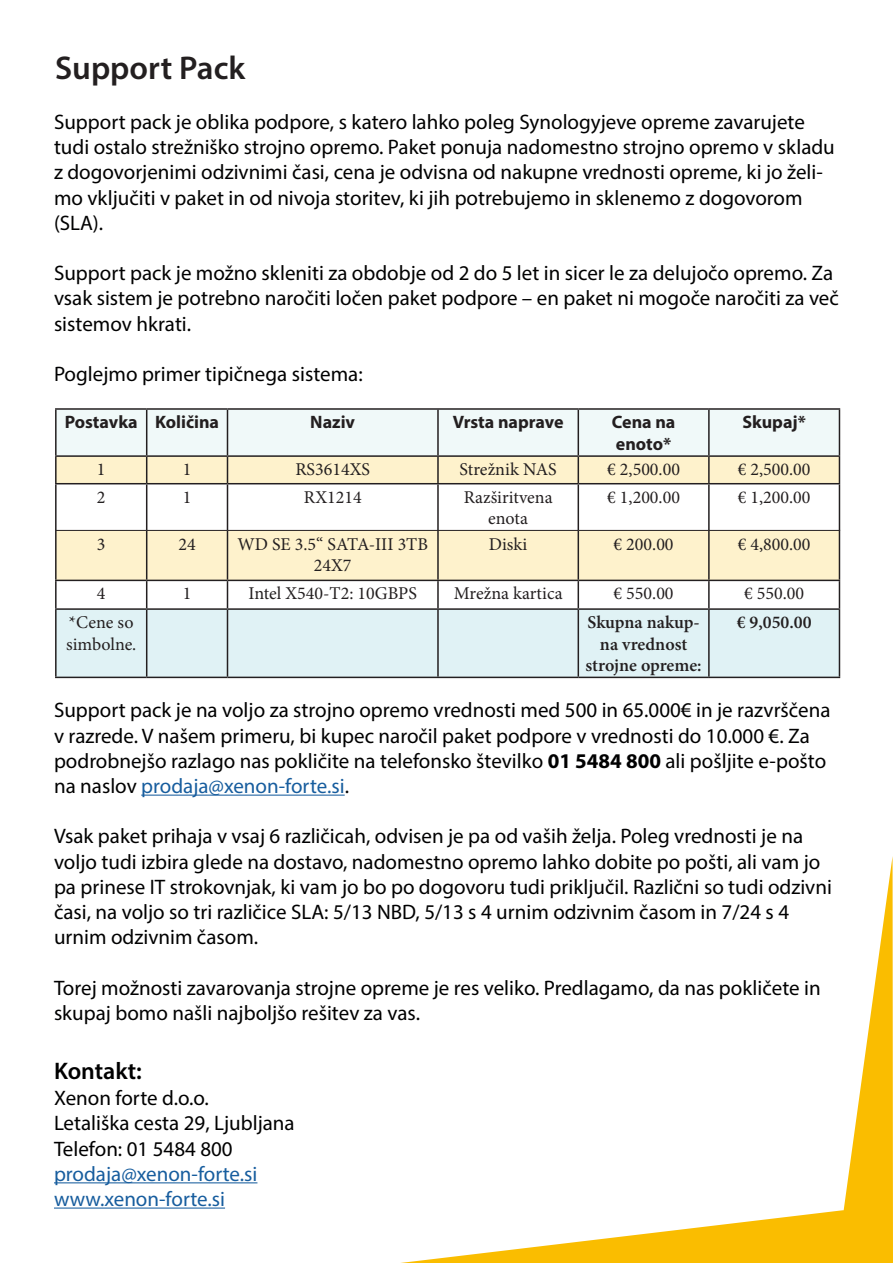
<style>
.page{position:relative;width:893px;height:1263px;background:#fff}
.page>*{position:absolute;margin:0;border:0;box-sizing:border-box;transform-origin:0 0}
.t1{font:600 33px "Myriad Pro";color:#231f20}
.t2{font:600 24px "Myriad Pro";color:#000001}
.t3{font:21px/25.2px "Myriad Pro";color:#000001}
.t4{font:21px "Myriad Pro";color:#175d9e}
.t5{font:18px/21.6px "Minion Pro";color:#231f20;text-align:center}
.t6{font:700 18px "Myriad Pro";color:#231f20}
.t7{font:600 18px/21.6px "Minion Pro";color:#231f20;text-align:center}
.s1{font-weight:700}
.s2{color:#175d9e}
</style>
<div class="page">
<svg style="left:400px;top:856px;width:493px;height:407px"></svg>
<hr style="left:141px;top:794px;width:204px;height:2px;background:#175d9e">
<hr style="left:54px;top:1182px;width:203px;height:1px;background:#175d9e">
<hr style="left:54px;top:1207px;width:171px;height:1px;background:#175d9e">
<svg style="left:57px;top:484px;width:782px;height:96px;fill:#fef2cc"></svg>
<div style="left:57px;top:610px;width:782px;height:67px;background:#e0f2f5"></div>
<hr style="left:55px;top:408px;width:92px;height:2px;background:#231f20">
<hr style="left:55px;top:410px;width:2px;height:45px;background:#231f20">
<hr style="left:147px;top:408px;width:80px;height:2px;background:#231f20">
<hr style="left:227px;top:408px;width:211px;height:2px;background:#231f20">
<hr style="left:438px;top:408px;width:140px;height:2px;background:#231f20">
<hr style="left:578px;top:408px;width:131px;height:2px;background:#231f20">
<hr style="left:709px;top:408px;width:131px;height:2px;background:#231f20">
<hr style="left:55px;top:455px;width:92px;height:2px;background:#231f20">
<hr style="left:55px;top:457px;width:2px;height:26px;background:#231f20">
<svg style="left:56px;top:409px;width:784px;height:74px"></svg>
<hr style="left:55px;top:483px;width:92px;height:1px;background:#231f20">
<hr style="left:55px;top:484px;width:2px;height:46px;background:#231f20">
<hr style="left:147px;top:483px;width:80px;height:1px;background:#231f20">
<hr style="left:146px;top:484px;width:1px;height:46px;background:#231f20">
<hr style="left:227px;top:483px;width:211px;height:1px;background:#231f20">
<hr style="left:227px;top:484px;width:1px;height:46px;background:#231f20">
<hr style="left:438px;top:483px;width:140px;height:1px;background:#231f20">
<hr style="left:437px;top:484px;width:2px;height:46px;background:#231f20">
<hr style="left:578px;top:483px;width:131px;height:1px;background:#231f20">
<hr style="left:578px;top:484px;width:1px;height:46px;background:#231f20">
<hr style="left:709px;top:483px;width:131px;height:1px;background:#231f20">
<hr style="left:708px;top:484px;width:2px;height:46px;background:#231f20">
<hr style="left:839px;top:484px;width:1px;height:46px;background:#231f20">
<hr style="left:55px;top:531px;width:2px;height:49px;background:#231f20">
<hr style="left:146px;top:531px;width:1px;height:49px;background:#231f20">
<hr style="left:227px;top:531px;width:1px;height:49px;background:#231f20">
<hr style="left:437px;top:531px;width:2px;height:49px;background:#231f20">
<hr style="left:578px;top:531px;width:1px;height:49px;background:#231f20">
<hr style="left:708px;top:531px;width:2px;height:49px;background:#231f20">
<hr style="left:839px;top:531px;width:1px;height:49px;background:#231f20">
<hr style="left:55px;top:580px;width:92px;height:1px;background:#231f20">
<hr style="left:55px;top:581px;width:2px;height:27px;background:#231f20">
<hr style="left:147px;top:580px;width:80px;height:1px;background:#231f20">
<svg style="left:146px;top:581px;width:1px;height:27px"></svg>
<hr style="left:227px;top:580px;width:211px;height:1px;background:#231f20">
<svg style="left:227px;top:581px;width:1px;height:27px"></svg>
<hr style="left:438px;top:580px;width:140px;height:1px;background:#231f20">
<hr style="left:437px;top:581px;width:2px;height:27px;background:#231f20">
<hr style="left:578px;top:580px;width:131px;height:1px;background:#231f20">
<svg style="left:578px;top:581px;width:1px;height:27px"></svg>
<hr style="left:709px;top:580px;width:131px;height:1px;background:#231f20">
<hr style="left:708px;top:581px;width:2px;height:27px;background:#231f20">
<svg style="left:839px;top:581px;width:1px;height:27px"></svg>
<hr style="left:55px;top:608px;width:92px;height:2px;background:#231f20">
<hr style="left:55px;top:610px;width:2px;height:67px;background:#231f20">
<hr style="left:147px;top:608px;width:80px;height:2px;background:#231f20">
<hr style="left:146px;top:610px;width:1px;height:67px;background:#231f20">
<hr style="left:227px;top:608px;width:211px;height:2px;background:#231f20">
<hr style="left:227px;top:610px;width:1px;height:67px;background:#231f20">
<hr style="left:438px;top:608px;width:140px;height:2px;background:#231f20">
<hr style="left:437px;top:610px;width:2px;height:67px;background:#231f20">
<hr style="left:578px;top:608px;width:131px;height:2px;background:#231f20">
<hr style="left:578px;top:610px;width:1px;height:67px;background:#231f20">
<hr style="left:709px;top:608px;width:131px;height:2px;background:#231f20">
<hr style="left:708px;top:610px;width:2px;height:67px;background:#231f20">
<hr style="left:839px;top:610px;width:1px;height:67px;background:#231f20">
<hr style="left:55px;top:677px;width:92px;height:1px;background:#231f20">
<hr style="left:147px;top:677px;width:80px;height:1px;background:#231f20">
<hr style="left:227px;top:677px;width:211px;height:1px;background:#231f20">
<hr style="left:438px;top:677px;width:140px;height:1px;background:#231f20">
<hr style="left:578px;top:677px;width:131px;height:1px;background:#231f20">
<hr style="left:709px;top:677px;width:131px;height:1px;background:#231f20">
<hr style="left:55px;top:530px;width:92px;height:1px;background:#231f20">
<hr style="left:147px;top:530px;width:80px;height:1px;background:#231f20">
<hr style="left:227px;top:530px;width:211px;height:1px;background:#231f20">
<hr style="left:438px;top:530px;width:140px;height:1px;background:#231f20">
<hr style="left:578px;top:530px;width:131px;height:1px;background:#231f20">
<hr style="left:709px;top:530px;width:131px;height:1px;background:#231f20">
<p class="t1" style="left:55px;top:47px;width:192px">Support Pack</p>
<p class="t3" style="left:54px;top:109px;width:782px">Support pack je oblika podpore, s katero lahko poleg Synologyjeve opreme zavarujete tudi ostalo strežniško strojno opremo. Paket ponuja nadomestno strojno opremo v skladu z dogovorjenimi odzivnimi časi, cena je odvisna od nakupne vrednosti opreme, ki jo želi&shy;mo vključiti v paket in od nivoja storitev, ki jih potrebujemo in sklenemo z dogovorom (SLA).</p>
<p class="t3" style="left:54px;top:260px;width:786px">Support pack je možno skleniti za obdobje od 2 do 5 let in sicer le za delujočo opremo. Za vsak sistem je potrebno naročiti ločen paket podpore – en paket ni mogoče naročiti za več sistemov hkrati.</p>
<p class="t3" style="left:54px;top:361px;width:310px">Poglejmo primer tipičnega sistema:</p>
<p class="t6" style="left:65px;top:411px;width:75px">Postavka</p>
<p class="t6" style="left:155px;top:411px;width:66px">Količina</p>
<p class="t6" style="left:310px;top:411px;width:46px">Naziv</p>
<p class="t6" style="left:453px;top:411px;width:112px">Vrsta naprave</p>
<p class="t6" style="left:612px;top:411px;width:65px">Cena na</p>
<p class="t6" style="left:616px;top:432px;width:57px">enoto*</p>
<p class="t6" style="left:742px;top:411px;width:65px">Skupaj*</p>
<p class="t5" style="left:97px;top:459px;width:10px">1</p>
<p class="t5" style="left:183px;top:459px;width:10px">1</p>
<p class="t5" style="left:295px;top:459px;width:76px">RS3614XS</p>
<p class="t5" style="left:460px;top:459px;width:98px">Strežnik NAS</p>
<p class="t5" style="left:607px;top:459px;width:74px">€ 2,500.00</p>
<p class="t5" style="left:738px;top:459px;width:74px">€ 2,500.00</p>
<p class="t5" style="left:97px;top:486px;width:10px">2</p>
<p class="t5" style="left:183px;top:486px;width:10px">1</p>
<p class="t5" style="left:304px;top:486px;width:59px">RX1214</p>
<p class="t5" style="left:464px;top:486px;width:90px">Razširitvena enota</p>
<p class="t5" style="left:607px;top:486px;width:74px">€ 1,200.00</p>
<p class="t5" style="left:738px;top:486px;width:74px">€ 1,200.00</p>
<p class="t5" style="left:97px;top:533px;width:10px">3</p>
<p class="t5" style="left:178px;top:533px;width:19px">24</p>
<p class="t5" style="left:237px;top:533px;width:192px">WD SE 3.5“ SATA-III 3TB<br>24X7</p>
<p class="t5" style="left:489px;top:533px;width:40px">Diski</p>
<p class="t5" style="left:614px;top:533px;width:62px">€ 200.00</p>
<p class="t5" style="left:738px;top:533px;width:74px">€ 4,800.00</p>
<p class="t5" style="left:97px;top:583px;width:10px">4</p>
<p class="t5" style="left:183px;top:583px;width:10px">1</p>
<p class="t5" style="left:249px;top:583px;width:170px">Intel X540-T2: 10GBPS</p>
<p class="t5" style="left:454px;top:583px;width:110px">Mrežna kartica</p>
<p class="t5" style="left:614px;top:583px;width:62px">€ 550.00</p>
<p class="t5" style="left:744px;top:583px;width:62px">€ 550.00</p>
<p class="t5" style="left:66px;top:612px;width:72px;text-align:left">*Cene so simbolne.</p>
<p class="t7" style="left:586px;top:611px;width:117px">Skupna nakup&shy;na vrednost strojne opreme:</p>
<p class="t7" style="left:737px;top:611px;width:76px">€ 9,050.00</p>
<p class="t3" style="left:54px;top:697px;width:778px">Support pack je na voljo za strojno opremo vrednosti med 500 in 65.000€ in je razvrščena v razrede. V našem primeru, bi kupec naročil paket podpore v vrednosti do 10.000 €. Za podrobnejšo razlago nas pokličite na telefonsko številko <span class="s1">01 5484 800</span> ali pošljite e-pošto na naslov <span class="s2">prodaja@xenon-forte.si</span>.</p>
<p class="t3" style="left:54px;top:823px;width:779px">Vsak paket prihaja v vsaj 6 različicah, odvisen je pa od vaših želja. Poleg vrednosti je na voljo tudi izbira glede na dostavo, nadomestno opremo lahko dobite po pošti, ali vam jo pa prinese IT strokovnjak, ki vam jo bo po dogovoru tudi priključil. Različni so tudi odzivni časi, na voljo so tri različice SLA: 5/13 NBD, 5/13 s 4 urnim odzivnim časom in 7/24 s 4 urnim odzivnim časom.</p>
<p class="t3" style="left:54px;top:975px;width:768px">Torej možnosti zavarovanja strojne opreme je res veliko. Predlagamo, da nas pokličete in skupaj bomo našli najboljšo rešitev za vas.</p>
<p class="t2" style="left:54px;top:1056px;width:89px">Kontakt:</p>
<p class="t3" style="left:54px;top:1085px;width:156px">Xenon forte d.o.o.</p>
<p class="t3" style="left:54px;top:1110px;width:242px">Letališka cesta 29, Ljubljana</p>
<p class="t3" style="left:54px;top:1135px;width:180px">Telefon: 01 5484 800</p>
<p class="t4" style="left:54px;top:1161px;width:205px">prodaja@xenon-forte.si</p>
<p class="t4" style="left:54px;top:1186px;width:173px">www.xenon-forte.si</p>
</div>
